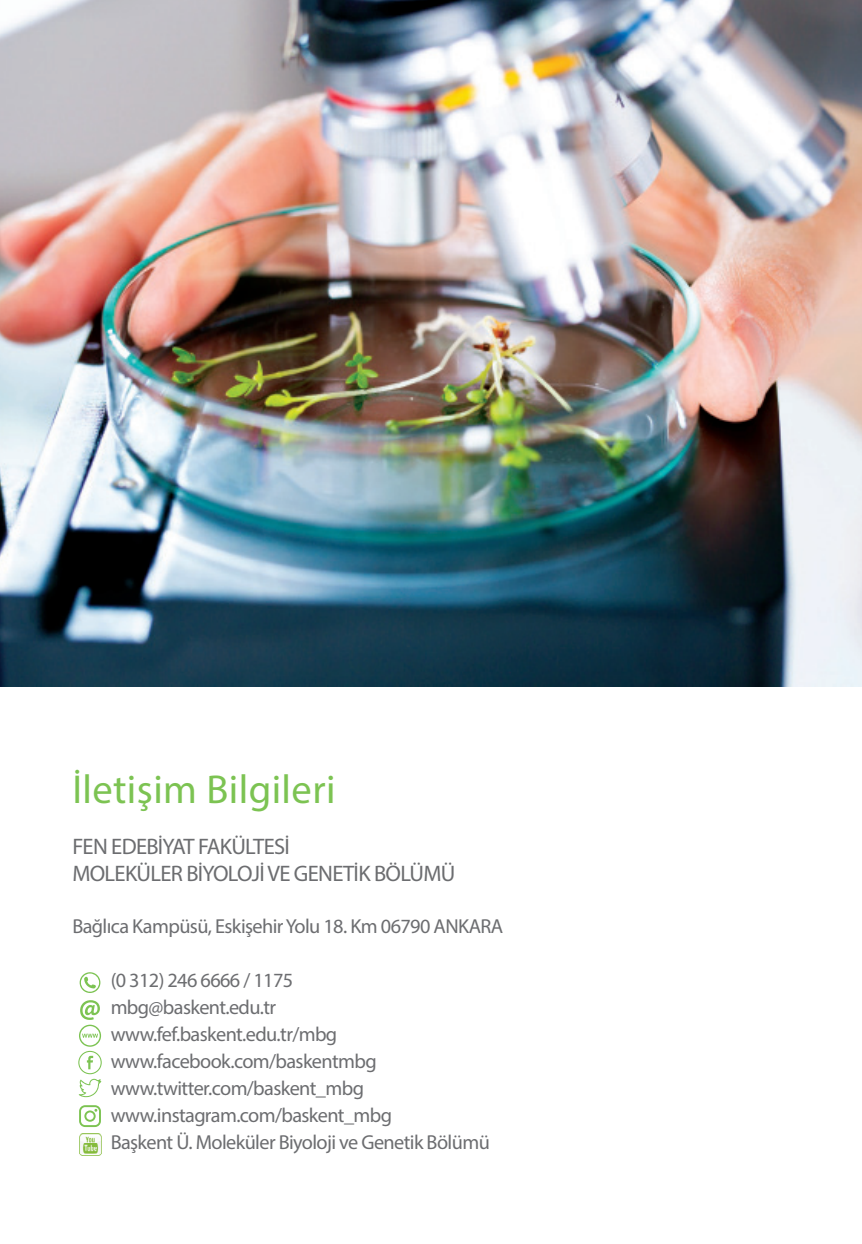
<style>
.page{position:relative;width:862px;height:1244px;background:#fff}
.page>*{position:absolute;margin:0;border:0;box-sizing:border-box;transform-origin:0 0}
.govde{font:40.5px "Myriad Pro";letter-spacing:.01em;color:#7cc352}
.t1{font:22.5px "Myriad Pro";letter-spacing:-.03em;color:#6c6d70}
.t2{font:20.25px "Myriad Pro";letter-spacing:-.03em;color:#6c6d70}
</style>
<div class="page">
<svg style="left:79px;top:1105px;width:22px;height:22px"></svg>
<svg style="left:78px;top:1000px;width:24px;height:97px"></svg>
<svg style="left:80px;top:972px;width:20px;height:21px"></svg>
<img style="left:0;top:0;width:861px;height:686px">
<img style="left:79px;top:1134px;width:22px;height:22px">
<p class="govde" style="left:72px;top:764px;width:264px">İletişim Bilgileri</p>
<p class="t1" style="left:72px;top:833px;width:219px">FEN EDEBİYAT FAKÜLTESİ</p>
<p class="t1" style="left:72px;top:860px;width:384px">MOLEKÜLER BİYOLOJİ VE GENETİK BÖLÜMÜ</p>
<p class="t2" style="left:72px;top:914px;width:432px">Bağlıca Kampüsü, Eskişehir Yolu 18. Km 06790 ANKARA</p>
<p class="t2" style="left:111px;top:968px;width:184px">(0 312) 246 6666 / 1175</p>
<p class="t2" style="left:111px;top:995px;width:167px">mbg@baskent.edu.tr</p>
<p class="t2" style="left:111px;top:1022px;width:228px">www.fef.baskent.edu.tr/mbg</p>
<p class="t2" style="left:111px;top:1049px;width:267px">www.facebook.com/baskentmbg</p>
<p class="t2" style="left:111px;top:1076px;width:255px">www.twitter.com/baskent_mbg</p>
<p class="t2" style="left:111px;top:1103px;width:283px">www.instagram.com/baskent_mbg</p>
<p class="t2" style="left:111px;top:1130px;width:380px">Başkent Ü. Moleküler Biyoloji ve Genetik Bölümü</p>
</div>
